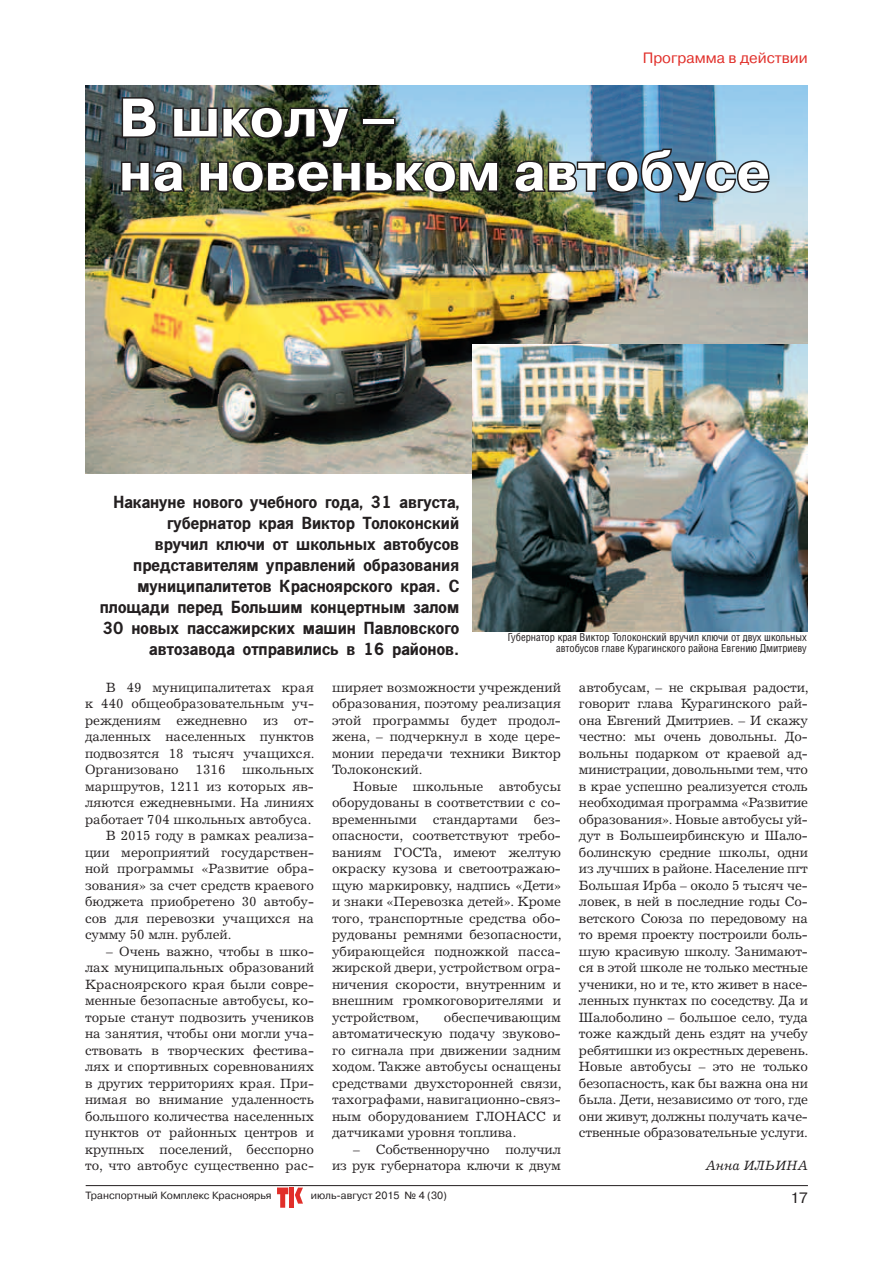
<style>
.page{position:relative;width:893px;height:1263px;background:#fff}
.page>*{position:absolute;margin:0;border:0;box-sizing:border-box;transform-origin:0 0}
.t1{font:700 54px/54px "zn Pragmatica";color:#fff}
.t2{font:700 18px/21px "zn News Gothic";color:#231f20;text-align:right}
.t3{font:15px "zn Pragmatica";color:#e12f2a}
.t4{font:15px "zn Pragmatica";color:#231f20}
.t5{font:13.5px/16.5px "zn Excelsior";color:#231f20;text-align:justify}
.t6{font:italic 13.5px "zn Excelsior";color:#231f20}
.t7{font:10.5px/10.5px "zn Letterica";color:#231f20;text-align:right}
.t8{font:10.5px "zn Pragmatica";color:#231f20}
</style>
<div class="page">
<hr style="left:86px;top:1185px;width:722px;height:1px;background:#231f20">
<svg style="left:277px;top:1187px;width:11px;height:21px"></svg>
<div style="left:289px;top:1187px;width:5px;height:21px;background:#e12f2a"></div>
<svg style="left:295px;top:1187px;width:8px;height:16px"></svg>
<img style="left:85px;top:85px;width:722px;height:389px">
<img style="left:119px;top:85px;width:381px;height:547px">
<img style="left:513px;top:85px;width:258px;height:547px">
<img style="left:473px;top:344px;width:334px;height:287px">
<p class="t3" style="left:643px;top:50px;width:167px">Программа в действии</p>
<h1 class="t1" style="left:119px;top:92px;width:653px">В школу –<br>на новеньком автобусе</h1>
<p class="t2" style="left:100px;top:491px;width:361px">Накануне нового учебного года, 31 августа, губернатор края Виктор Толоконский<br>вручил ключи от школьных автобусов представителям управлений образования муниципалитетов Красноярского края. С площади перед Большим концертным залом 30 новых пассажирских машин Павловского автозавода отправились в 16 районов.</p>
<p class="t7" style="left:508px;top:632px;width:300px">Губернатор края Виктор Толоконский вручил ключи от двух школьных автобусов главе Курагинского района Евгению Дмитриеву</p>
<p class="t5" style="left:106px;top:679px;width:209px">В 49 муниципалитетах края</p>
<p class="t5" style="left:85px;top:695px;width:230px">к 440 общеобразовательным уч-</p>
<p class="t5" style="left:85px;top:712px;width:230px">реждениям ежедневно из от-</p>
<p class="t5" style="left:85px;top:728px;width:230px">даленных населенных пунктов</p>
<p class="t5" style="left:85px;top:745px;width:231px">подвозятся 18 тысяч учащихся.</p>
<p class="t5" style="left:85px;top:761px;width:230px">Организовано 1316 школьных</p>
<p class="t5" style="left:85px;top:778px;width:230px">маршрутов, 1211 из которых яв-</p>
<p class="t5" style="left:85px;top:794px;width:230px">ляются ежедневными. На линиях</p>
<p class="t5" style="left:85px;top:811px;width:228px">работает 704 школьных автобуса.</p>
<p class="t5" style="left:106px;top:827px;width:209px">В 2015 году в рамках реализа-</p>
<p class="t5" style="left:85px;top:844px;width:230px">ции мероприятий государствен-</p>
<p class="t5" style="left:85px;top:860px;width:230px">ной программы «Развитие обра-</p>
<p class="t5" style="left:85px;top:877px;width:230px">зования» за счет средств краевого</p>
<p class="t5" style="left:85px;top:893px;width:230px">бюджета приобретено 30 автобу-</p>
<p class="t5" style="left:85px;top:910px;width:230px">сов для перевозки учащихся на</p>
<p class="t5" style="left:85px;top:926px;width:148px">сумму 50 млн. рублей.</p>
<p class="t5" style="left:85px;top:943px;width:230px;text-indent:21px">– Очень важно, чтобы в шко&shy;лах муниципальных образований Красноярского края были совре&shy;менные безопасные автобусы, ко&shy;торые станут подвозить учеников на занятия, чтобы они могли уча&shy;ствовать в творческих фестива&shy;лях и спортивных соревнованиях в других территориях края. При&shy;нимая во внимание удаленность большого количества населенных пунктов от районных центров и крупных поселений, бесспорно то, что автобус существенно рас-</p>
<p class="t5" style="left:332px;top:679px;width:230px">ширяет возможности учреждений образования, поэтому реализация этой программы будет продол&shy;жена, – подчеркнул в ходе цере&shy;монии передачи техники Виктор Толоконский.</p>
<p class="t5" style="left:332px;top:778px;width:231px;text-indent:21px">Новые школьные автобусы оборудованы в соответствии с со&shy;временными стандартами без&shy;опасности, соответствуют требо&shy;ваниям ГОСТа, имеют желтую окраску кузова и светоотражаю&shy;щую маркировку, надпись «Дети» и знаки «Перевозка детей». Кроме того, транспортные средства обо&shy;рудованы ремнями безопасности, убирающейся подножкой пасса&shy;жирской двери, устройством огра&shy;ничения скорости, внутренним и внешним громкоговорителями и устройством,</p>
<p class="t5" style="left:332px;top:1009px;width:231px;text-indent:112px">обеспечивающим автоматическую подачу звуково&shy;го сигнала при движении задним ходом. Также автобусы оснащены средствами двухсторонней связи, тахографами, навигационно-связ&shy;ным оборудованием ГЛОНАСС и датчиками уровня топлива.</p>
<p class="t5" style="left:332px;top:1141px;width:230px;text-align:right">– Собственноручно получил<br>из рук губернатора ключи к двум</p>
<p class="t5" style="left:579px;top:679px;width:231px">автобусам, – не скрывая радости, говорит глава Курагинского рай&shy;она Евгений Дмитриев. – И скажу честно: мы очень довольны. До&shy;вольны подарком от краевой ад&shy;министрации, довольными тем, что в крае успешно реализуется столь необходимая программа «Развитие образования». Новые автобусы уй&shy;дут в Большеирбинскую и Шало&shy;болинскую средние школы, одни из лучших в районе. Население пгт Большая Ирба – около 5 тысяч че&shy;ловек, в ней в последние годы Со&shy;ветского Союза по передовому на то время проекту построили боль&shy;шую красивую школу. Занимают&shy;ся в этой школе не только местные ученики, но и те, кто живет в насе&shy;ленных пунктах по соседству. Да и Шалоболино – большое село, туда тоже каждый день ездят на учебу ребятишки из окрестных деревень.<br>Новые автобусы – это не только безопасность, как бы важна она ни была. Дети, независимо от того, где они живут, должны получать каче&shy;ственные образовательные услуги.</p>
<p class="t6" style="left:705px;top:1158px;width:104px">Анна ИЛЬИНА</p>
<p class="t8" style="left:85px;top:1190px;width:188px">Транспортный Комплекс Красноярья</p>
<p class="t8" style="left:311px;top:1190px;width:138px">июль-август 2015 № 4 (30)</p>
<p class="t4" style="left:790px;top:1189px;width:19px">17</p>
</div>
